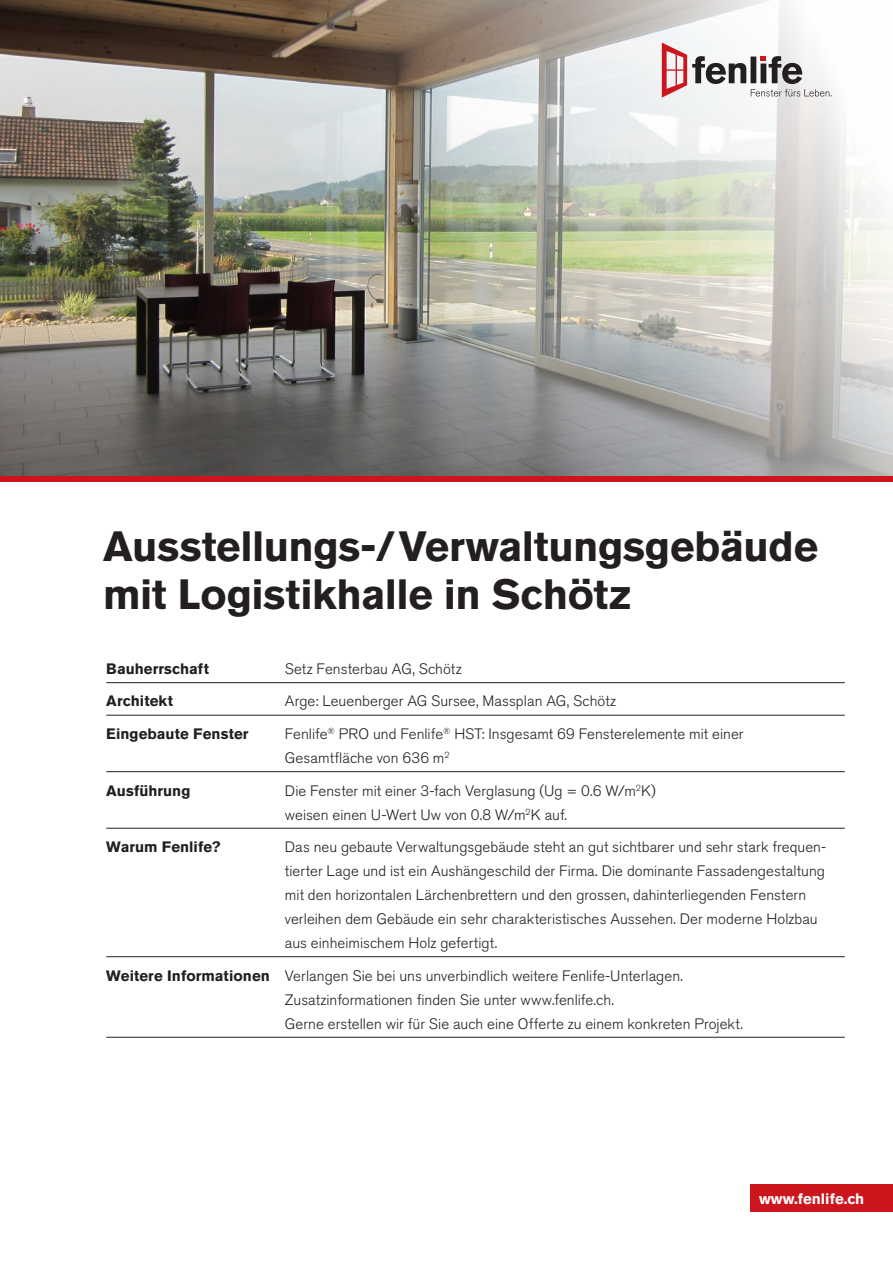
<style>
.page{position:relative;width:893px;height:1263px;background:#fff}
.page>*{position:absolute;margin:0;border:0;box-sizing:border-box;transform-origin:0 0}
.t1{font:700 42px/48px "Akzidenz Grotesk BE";letter-spacing:-.01em;color:#231f20}
.t2{font:300 15px/24px "Akzidenz Grotesk BE";letter-spacing:.005em;color:#231f20}
.t3{font:700 15px "Akzidenz Grotesk BE";letter-spacing:.005em;color:#231f20}
.t4{font:700 15px "Akzidenz Grotesk BE";color:#fff}
.s1{font-weight:700}
</style>
<div class="page">
<img style="left:0;top:0;width:893px;height:476px">
<div style="left:750px;top:1184px;width:143px;height:28px;background:#cd151d"></div>
<hr style="left:106px;top:682px;width:739px;height:1px;background:#231f20">
<hr style="left:106px;top:715px;width:739px;height:1px;background:#231f20">
<hr style="left:106px;top:771px;width:739px;height:1px;background:#231f20">
<hr style="left:106px;top:828px;width:739px;height:1px;background:#231f20">
<hr style="left:106px;top:956px;width:739px;height:1px;background:#231f20">
<hr style="left:106px;top:1037px;width:739px;height:1px;background:#231f20">
<svg style="left:662px;top:43px;width:170px;height:55px"></svg>
<div style="left:0;top:476px;width:893px;height:6px;background:#cd151d"></div>
<h1 class="t1" style="left:103px;top:523px;width:716px">Ausstellungs-/Verwaltungsgebäude mit Logistikhalle in Schötz</h1>
<p class="t3" style="left:106px;top:660px;width:104px">Bauherrschaft</p>
<p class="t2" style="left:285px;top:657px;width:178px">Setz Fensterbau AG, Schötz</p>
<p class="t3" style="left:106px;top:692px;width:68px">Architekt</p>
<p class="t2" style="left:285px;top:690px;width:333px">Arge: Leuenberger AG Sursee, Massplan AG, Schötz</p>
<p class="t3" style="left:106px;top:725px;width:144px">Eingebaute Fenster</p>
<p class="t2" style="left:285px;top:722px;width:460px">Fenlife<sup>®</sup> PRO und Fenlife<sup>®</sup> HST: Insgesamt 69 Fensterelemente mit einer<br>Gesamtfläche von 636 m<sup>2</sup></p>
<p class="t3" style="left:106px;top:782px;width:86px">Ausführung</p>
<p class="t2" style="left:285px;top:779px;width:372px">Die Fenster mit einer 3-fach Verglasung (Ug = 0.6 W/m<sup>2</sup>K) weisen einen U-Wert Uw von 0.8 W/m<sup>2</sup>K auf.</p>
<p class="t3" style="left:106px;top:838px;width:116px">Warum Fenlife?</p>
<p class="t2" style="left:285px;top:835px;width:543px">Das neu gebaute Verwaltungsgebäude steht an gut sichtbarer und sehr stark frequen&shy;tierter Lage und ist ein Aushängeschild der Firma. Die dominante Fassadengestaltung mit den horizontalen Lärchenbrettern und den grossen, dahinterliegenden Fenstern verleihen dem Gebäude ein sehr charakteristisches Aussehen. Der moderne Holzbau aus einheimischem Holz gefertigt.</p>
<p class="t2" style="left:285px;top:964px;width:460px;text-indent:-179px"><span class="s1">Weitere Informationen</span> Verlangen Sie bei uns unverbindlich weitere Fenlife-Unterlagen.<br>Zusatzinformationen finden Sie unter www.fenlife.ch.<br>Gerne erstellen wir für Sie auch eine Offerte zu einem konkreten Projekt.</p>
<p class="t4" style="left:759px;top:1190px;width:107px">www.fenlife.ch</p>
</div>
